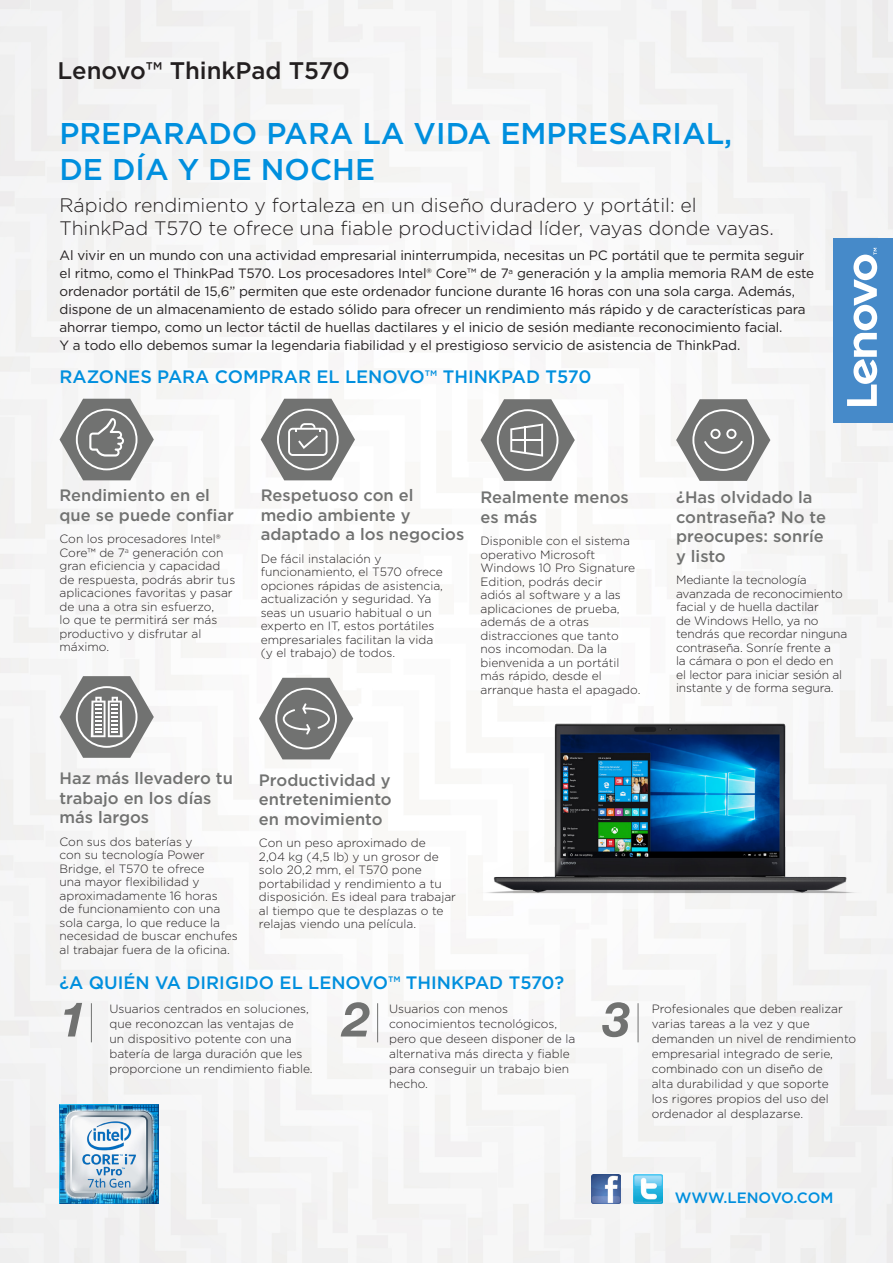
<style>
.page{position:relative;width:893px;height:1263px;background:#fff}
.page>*{position:absolute;margin:0;border:0;box-sizing:border-box;transform-origin:0 0}
.t1{font:500 30px/36px "Gotham";color:#008fde}
.t2{font:500 24px "Gotham";color:#231f20}
.t3{font:300 19.5px/23.4px "Gotham";color:#231f20}
.t4{font:500 18px "Gotham";color:#008fde}
.t5{font:500 16.5px/19.5px "Gotham";color:#717271}
.t6{font:500 15px "Gotham";letter-spacing:-.01em;color:#008fde}
.t7{font:13.5px/18px "Gotham";letter-spacing:-.01em;color:#231f20}
.t8{font:300 12px/13.5px "Gotham";color:#231f20}
</style>
<div class="page">
<img style="left:0;top:0;width:893px;height:1263px">
<div style="left:833px;top:238px;width:60px;height:185px;background:#468ac9"></div>
<svg style="left:847px;top:248px;width:30px;height:158px"></svg>
<img style="left:634px;top:1175px;width:28px;height:28px">
<img style="left:591px;top:1175px;width:29px;height:28px">
<hr style="left:91px;top:1003px;width:1px;height:39px;background:#717271">
<svg style="left:64px;top:1003px;width:18px;height:33px"></svg>
<hr style="left:377px;top:1003px;width:1px;height:39px;background:#717271">
<svg style="left:341px;top:1002px;width:29px;height:34px"></svg>
<hr style="left:638px;top:1003px;width:1px;height:39px;background:#717271">
<svg style="left:602px;top:1002px;width:27px;height:35px"></svg>
<img style="left:60px;top:1104px;width:99px;height:99px">
<img style="left:477px;top:700px;width:384px;height:204px">
<svg style="left:60px;top:399px;width:94px;height:81px"></svg>
<svg style="left:261px;top:399px;width:94px;height:81px"></svg>
<svg style="left:60px;top:676px;width:94px;height:82px"></svg>
<svg style="left:259px;top:678px;width:94px;height:81px"></svg>
<svg style="left:480px;top:399px;width:95px;height:82px"></svg>
<hr style="left:524px;top:427px;width:2px;height:26px;background:#fff">
<hr style="left:512px;top:439px;width:30px;height:2px;background:#fff">
<svg style="left:676px;top:399px;width:94px;height:82px"></svg>
<p class="t2" style="left:58px;top:55px;width:294px">Lenovo™ ThinkPad T570</p>
<p class="t1" style="left:60px;top:115px;width:674px">PREPARADO PARA LA VIDA EMPRESARIAL,<br>DE DÍA Y DE NOCHE</p>
<p class="t3" style="left:60px;top:193px;width:716px">Rápido rendimiento y fortaleza en un diseño duradero y portátil: el<br>ThinkPad T570 te ofrece una fiable productividad líder, vayas donde vayas.</p>
<p class="t7" style="left:60px;top:246px;width:756px">Al vivir en un mundo con una actividad empresarial ininterrumpida, necesitas un PC portátil que te permita seguir el ritmo, como el ThinkPad T570. Los procesadores Intel® Core™ de 7<sup>a</sup> generación y la amplia memoria RAM de este ordenador portátil de 15,6” permiten que este ordenador funcione durante 16 horas con una sola carga. Además, dispone de un almacenamiento de estado sólido para ofrecer un rendimiento más rápido y de características para ahorrar tiempo, como un lector táctil de huellas dactilares y el inicio de sesión mediante reconocimiento facial.<br>Y a todo ello debemos sumar la legendaria fiabilidad y el prestigioso servicio de asistencia de ThinkPad.</p>
<p class="t4" style="left:60px;top:364px;width:533px">RAZONES PARA COMPRAR EL LENOVO™ THINKPAD T570</p>
<p class="t5" style="left:60px;top:486px;width:176px">Rendimiento en el que se puede confiar</p>
<p class="t8" style="left:60px;top:532px;width:177px">Con los procesadores Intel®<br>Core™ de 7<sup>a</sup> generación con gran eficiencia y capacidad de respuesta, podrás abrir tus aplicaciones favoritas y pasar de una a otra sin esfuerzo,<br>lo que te permitirá ser más productivo y disfrutar al máximo.</p>
<p class="t5" style="left:261px;top:486px;width:205px">Respetuoso con el medio ambiente y adaptado a los negocios</p>
<p class="t8" style="left:261px;top:551px;width:184px">De fácil instalación y funcionamiento, el T570 ofrece opciones rápidas de asistencia, actualización y seguridad. Ya seas un usuario habitual o un experto en IT, estos portátiles empresariales facilitan la vida (y el trabajo) de todos.</p>
<p class="t5" style="left:480px;top:488px;width:150px">Realmente menos es más</p>
<p class="t8" style="left:480px;top:534px;width:161px">Disponible con el sistema operativo Microsoft<br>Windows 10 Pro Signature<br>Edition, podrás decir<br>adiós al software y a las aplicaciones de prueba, además de a otras distracciones que tanto nos incomodan. Da la bienvenida a un portátil más rápido, desde el arranque hasta el apagado.</p>
<p class="t5" style="left:60px;top:768px;width:175px">Haz más llevadero tu trabajo en los días más largos</p>
<p class="t8" style="left:60px;top:834px;width:180px">Con sus dos baterías y<br>con su tecnología Power<br>Bridge, el T570 te ofrece<br>una mayor flexibilidad y aproximadamente 16 horas<br>de funcionamiento con una sola carga, lo que reduce la necesidad de buscar enchufes al trabajar fuera de la oficina.</p>
<p class="t5" style="left:259px;top:770px;width:134px;text-align:justify">Productividad y entretenimiento en movimiento</p>
<p class="t8" style="left:259px;top:836px;width:199px">Con un peso aproximado de<br>2,04 kg (4,5 lb) y un grosor de solo 20,2 mm, el T570 pone portabilidad y rendimiento a tu disposición. Es ideal para trabajar al tiempo que te desplazas o te relajas viendo una película.</p>
<p class="t5" style="left:676px;top:488px;width:151px">¿Has olvidado la contraseña? No te preocupes: sonríe y listo</p>
<p class="t8" style="left:676px;top:573px;width:173px">Mediante la tecnología avanzada de reconocimiento facial y de huella dactilar<br>de Windows Hello, ya no tendrás que recordar ninguna contraseña. Sonríe frente a<br>la cámara o pon el dedo en<br>el lector para iniciar sesión al instante y de forma segura.</p>
<p class="t4" style="left:60px;top:971px;width:506px">¿A QUIÉN VA DIRIGIDO EL LENOVO™ THINKPAD T570?</p>
<p class="t8" style="left:109px;top:1001px;width:205px;line-height:15px">Usuarios centrados en soluciones, que reconozcan las ventajas de<br>un dispositivo potente con una batería de larga duración que les proporcione un rendimiento fiable.</p>
<p class="t8" style="left:389px;top:1001px;width:188px;line-height:15px">Usuarios con menos conocimientos tecnológicos, pero que deseen disponer de la alternativa más directa y fiable para conseguir un trabajo bien hecho.</p>
<p class="t8" style="left:652px;top:1001px;width:206px;line-height:15px">Profesionales que deben realizar varias tareas a la vez y que demanden un nivel de rendimiento empresarial integrado de serie, combinado con un diseño de<br>alta durabilidad y que soporte<br>los rigores propios del uso del ordenador al desplazarse.</p>
<p class="t6" style="left:675px;top:1188px;width:160px">WWW.LENOVO.COM</p>
</div>
